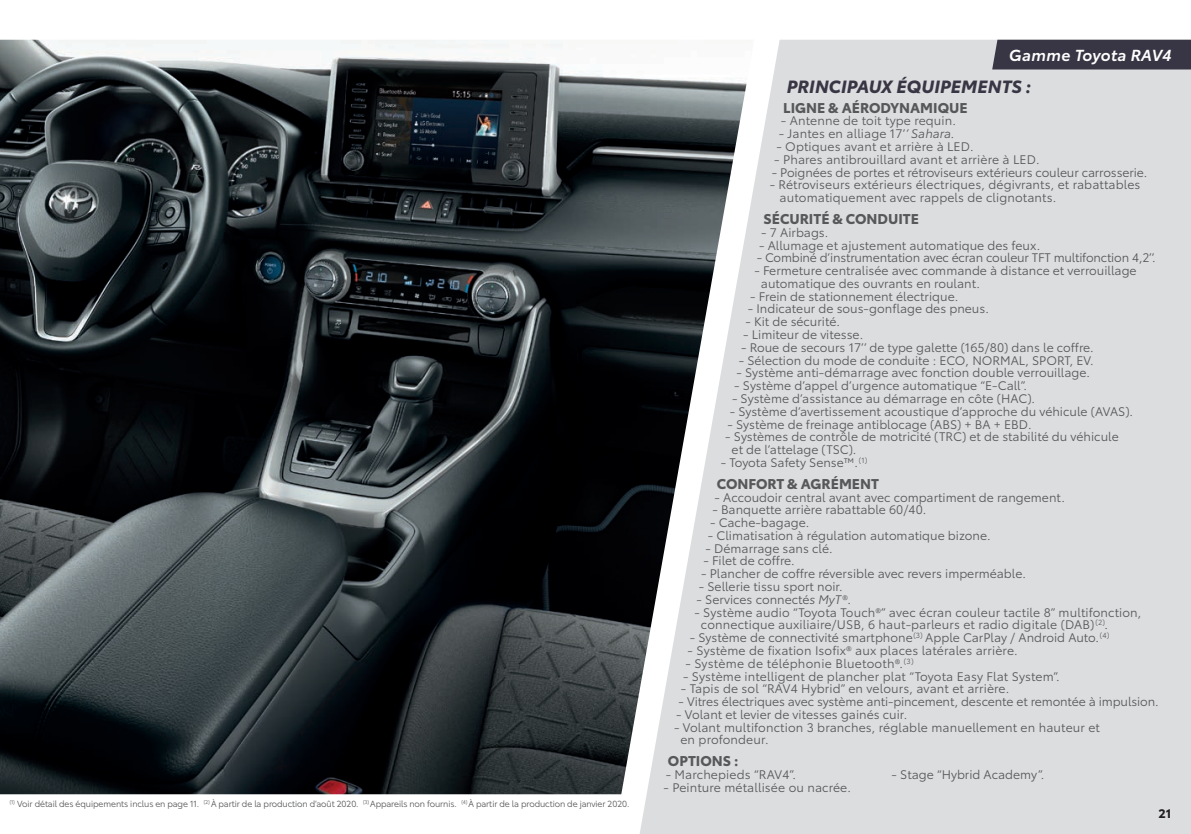
<style>
.page{position:relative;width:1191px;height:834px;background:#fff}
.page>*{position:absolute;margin:0;border:0;box-sizing:border-box;transform-origin:0 0}
.Txt_CAP_courant{font:italic 700 17.5px "Toyota Type";letter-spacing:.01em;color:#383644}
.J_BODY{font:italic 600 15.75px "Toyota Type";letter-spacing:.015em;color:#fff}
.Txt_CAP_courant-2{font:700 14px "Toyota Type";color:#57585a}
.Txt_CAP_courant-3{font:12.25px/12.8px "Toyota Type";color:#57585a}
.Txt_CAP_courant-4{font:12.25px "Toyota Type";letter-spacing:.02em;color:#57585a}
.t1{font:700 12.25px "Toyota Type";color:#231f20}
.Txt_CAP_courant-5{font:italic 8.75px "Toyota Type";letter-spacing:-.03em;color:#57585a}
.s1{font-style:italic}
</style>
<div class="page">
<div style="left:640px;top:40px;width:551px;height:793px;background:#dcdddf"></div>
<img style="left:0;top:40px;width:754px;height:754px">
<div style="left:992px;top:40px;width:199px;height:29px;background:#383644"></div>
<p class="Txt_CAP_courant-5" style="left:10px;top:797px;width:623px"><sup>(1)</sup> Voir détaildeséquipementsinclusen page 11. <sup>(2)</sup> À partir de la production d’août2020. <sup>(3)</sup> Appareilsnon fournis. <sup>(4)</sup> À partir de la production de janvier 2020.</p>
<p class="J_BODY" style="left:1009px;top:42px;width:164px">Gamme Toyota RAV4</p>
<p class="Txt_CAP_courant" style="left:786px;top:72px;width:246px">PRINCIPAUX ÉQUIPEMENTS :</p>
<p class="Txt_CAP_courant-2" style="left:783px;top:97px;width:186px">LIGNE &amp; AÉRODYNAMIQUE</p>
<p class="Txt_CAP_courant-3" style="left:781px;top:114px;width:177px">- Antenne de toit type requin.</p>
<p class="Txt_CAP_courant-3" style="left:778px;top:126px;width:178px">- Jantes en alliage 17’<span class="s1">’ Sahara.</span></p>
<p class="Txt_CAP_courant-3" style="left:776px;top:139px;width:199px">- Optiques avant et arrière à LED.</p>
<p class="Txt_CAP_courant-3" style="left:774px;top:152px;width:267px">- Phares antibrouillard avant et arrière à LED.</p>
<p class="Txt_CAP_courant-3" style="left:772px;top:165px;width:377px">- Poignées de portes et rétroviseurs extérieurs couleur carrosserie.</p>
<p class="Txt_CAP_courant-3" style="left:779px;top:177px;width:362px;text-indent:-10px">- Rétroviseurs extérieurs électriques, dégivrants, et rabattables automatiquement avec rappels de clignotants.</p>
<p class="Txt_CAP_courant-2" style="left:763px;top:208px;width:157px">SÉCURITÉ &amp; CONDUITE</p>
<p class="Txt_CAP_courant-3" style="left:761px;top:225px;width:69px">- 7 Airbags.</p>
<p class="Txt_CAP_courant-3" style="left:759px;top:238px;width:283px">- Allumage et ajustement automatique des feux.</p>
<p class="Txt_CAP_courant-3" style="left:757px;top:250px;width:400px">- Combiné d’instrumentation avec écran couleur TFT multifonction 4,2’’.</p>
<p class="Txt_CAP_courant-3" style="left:761px;top:263px;width:377px;text-indent:-6px">- Fermeture centralisée avec commande à distance et verrouillage automatique des ouvrants en roulant.</p>
<p class="Txt_CAP_courant-3" style="left:750px;top:289px;width:210px">- Frein de stationnement électrique.</p>
<p class="Txt_CAP_courant-3" style="left:748px;top:302px;width:243px">- Indicateur de sous-gonflage des pneus.</p>
<p class="Txt_CAP_courant-3" style="left:745px;top:314px;width:96px">- Kit de sécurité.</p>
<p class="Txt_CAP_courant-3" style="left:743px;top:327px;width:121px">- Limiteur de vitesse.</p>
<p class="Txt_CAP_courant-3" style="left:741px;top:340px;width:354px">- Roue de secours 17’’ de type galette (165/80) dans le coffre.</p>
<p class="Txt_CAP_courant-3" style="left:738px;top:353px;width:356px">- Sélection du mode de conduite : ECO, NORMAL, SPORT, EV.</p>
<p class="Txt_CAP_courant-3" style="left:736px;top:365px;width:355px">- Système anti-démarrage avec fonction double verrouillage.</p>
<p class="Txt_CAP_courant-3" style="left:734px;top:378px;width:294px">- Système d’appel d’urgence automatique “E-Call”.</p>
<p class="Txt_CAP_courant-3" style="left:732px;top:391px;width:305px">- Système d’assistance au démarrage en côte (HAC).</p>
<p class="Txt_CAP_courant-3" style="left:729px;top:404px;width:405px">- Système d’avertissement acoustique d’approche du véhicule (AVAS).</p>
<p class="Txt_CAP_courant-3" style="left:727px;top:417px;width:306px">- Système de freinage antiblocage (ABS) + BA + EBD.</p>
<p class="Txt_CAP_courant-3" style="left:731px;top:429px;width:388px;text-indent:-6px">- Systèmes de contrôle de motricité (TRC) et de stabilité du véhicule et de l’attelage (TSC).</p>
<p class="Txt_CAP_courant-3" style="left:720px;top:455px;width:148px">- Toyota Safety Sense™.<sup>(1)</sup></p>
<p class="Txt_CAP_courant-2" style="left:717px;top:472px;width:164px">CONFORT &amp; AGRÉMENT</p>
<p class="Txt_CAP_courant-3" style="left:714px;top:490px;width:352px">- Accoudoir central avant avec compartiment de rangement.</p>
<p class="Txt_CAP_courant-3" style="left:712px;top:502px;width:215px">- Banquette arrière rabattable 60/40.</p>
<p class="Txt_CAP_courant-3" style="left:710px;top:515px;width:101px">- Cache-bagage.</p>
<p class="Txt_CAP_courant-3" style="left:708px;top:528px;width:284px">- Climatisation à régulation automatique bizone.</p>
<p class="Txt_CAP_courant-3" style="left:705px;top:541px;width:128px">- Démarrage sans clé.</p>
<p class="Txt_CAP_courant-3" style="left:703px;top:553px;width:93px">- Filet de coffre.</p>
<p class="Txt_CAP_courant-3" style="left:701px;top:566px;width:326px">- Plancher de coffre réversible avec revers imperméable.</p>
<p class="Txt_CAP_courant-3" style="left:699px;top:579px;width:145px">- Sellerie tissu sport noir.</p>
<p class="Txt_CAP_courant-3" style="left:696px;top:592px;width:156px">- Services connecté<span class="s1">s MyT®</span>.</p>
<p class="Txt_CAP_courant-3" style="left:701px;top:604px;width:442px;text-indent:-7px">- Système audio “Toyota Touch®” avec écran couleur tactile 8” multifonction, connectique auxiliaire/USB, 6 haut-parleurs et radio digitale (DAB)<sup>(2)</sup>.</p>
<p class="Txt_CAP_courant-3" style="left:690px;top:630px;width:421px">- Système de connectivité smartphone<sup>(3)</sup> Apple CarPlay / Android Auto.<sup>(4)</sup></p>
<p class="Txt_CAP_courant-3" style="left:687px;top:643px;width:332px">- Système de fixation Isofix® aux places latérales arrière.</p>
<p class="Txt_CAP_courant-4" style="left:685px;top:654px;width:230px">- Système de téléphonie Bluetooth®.<sup>(3)</sup></p>
<p class="Txt_CAP_courant-3" style="left:683px;top:668px;width:378px">- Système intelligent de plancher plat “Toyota Easy Flat System”.</p>
<p class="Txt_CAP_courant-3" style="left:681px;top:681px;width:330px">- Tapis de sol “RAV4 Hybrid” en velours, avant et arrière.</p>
<p class="Txt_CAP_courant-3" style="left:678px;top:694px;width:481px">- Vitres électriques avec système anti-pincement, descente et remontée à impulsion.</p>
<p class="Txt_CAP_courant-3" style="left:676px;top:707px;width:232px">- Volant et levier de vitesses gainés cuir.</p>
<p class="Txt_CAP_courant-3" style="left:680px;top:719px;width:421px;text-indent:-6px">- Volant multifonction 3 branches, réglable manuellement en hauteur et en profondeur.</p>
<p class="Txt_CAP_courant-2" style="left:668px;top:750px;width:72px">OPTIONS :</p>
<p class="Txt_CAP_courant-3" style="left:665px;top:767px;width:132px">- Marchepieds “RAV4”.</p>
<p class="Txt_CAP_courant-3" style="left:663px;top:780px;width:189px">- Peinture métallisée ou nacrée.</p>
<p class="Txt_CAP_courant-3" style="left:891px;top:767px;width:154px">- Stage “Hybrid Academy”.</p>
<p class="t1" style="left:1158px;top:804px;width:14px">21</p>
</div>
